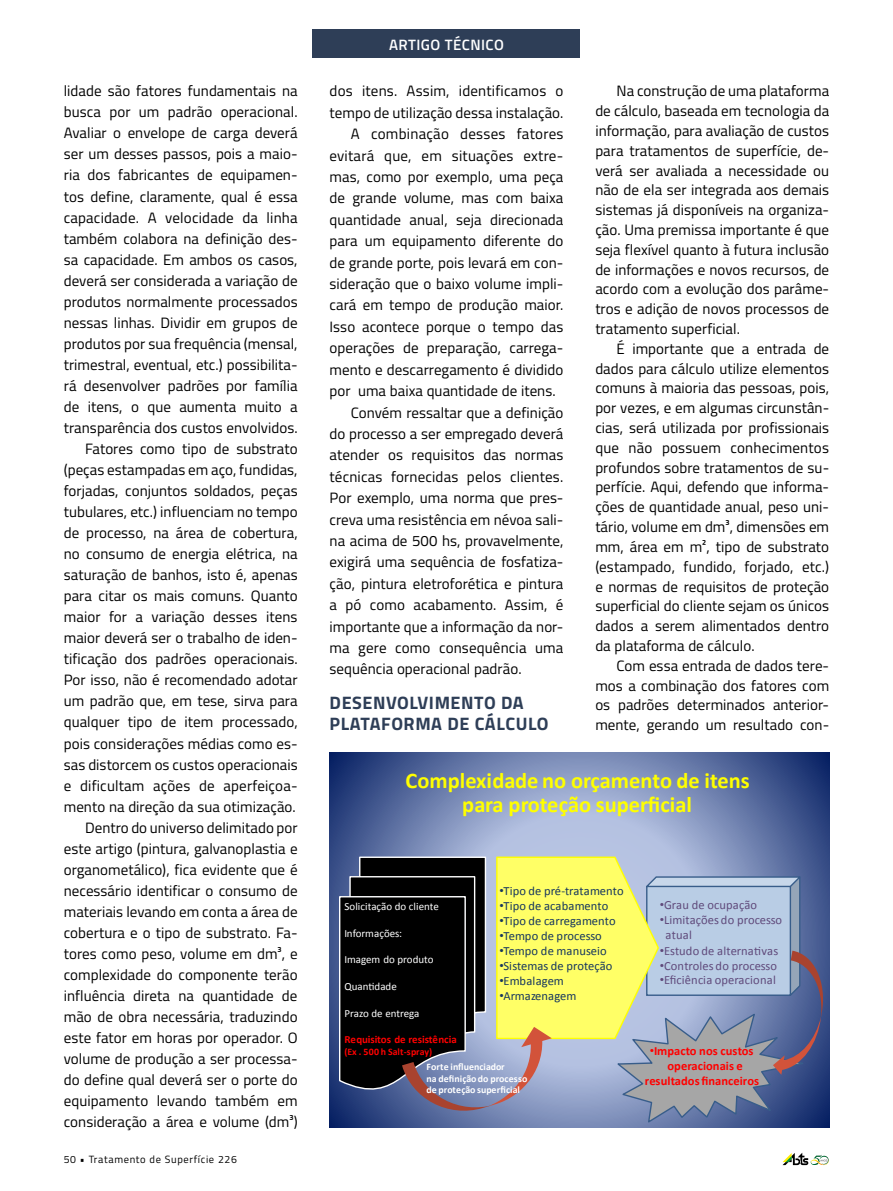
<style>
.page{position:relative;width:893px;height:1191px;background:#fff}
.page>*{position:absolute;margin:0;border:0;box-sizing:border-box;transform-origin:0 0}
.t1{font:700 22.35px/24px "Calibri";color:#ff0;text-align:center}
.t2{font:700 18px/21.5px "Titillium";letter-spacing:.03em;color:#2e3e57}
.t3{font:15px/21px "Titillium";letter-spacing:.005em;color:#000;text-align:justify}
.t4{font:600 15px "Titillium";letter-spacing:.03em;color:#fff}
.t5{font:12.45px "Calibri";color:#17375e}
.t6{font:12.45px/15.1px "Calibri";letter-spacing:.015em;color:#604a7b}
.t7{font:700 12.45px/15.1px "Calibri";letter-spacing:.005em;color:#f00;text-align:center}
.t8{font:10.95px "Calibri";color:#fff}
.t9{font:700 10.95px "Calibri";letter-spacing:-.01em;color:#f00}
.t10{font:10.5px "Titillium";letter-spacing:.06em;color:#000}
.t11{font:700 9.9px/11.7px "Calibri";color:#fff}
.t12{font:700 9.9px "Calibri";letter-spacing:.005em;color:#f00}
.s1{font-family:"Arial"}
.s2{font-family:"Arial";font-weight:400}
</style>
<div class="page">
<div style="left:313px;top:30px;width:267px;height:28px;background:#2e3e57"></div>
<svg style="left:782px;top:1152px;width:47px;height:13px"></svg>
<svg style="left:330px;top:752px;width:499px;height:375px;background:#6d7fad"></svg>
<svg style="left:338px;top:856px;width:489px;height:268px;background:#858c80"></svg>
<p class="t4" style="left:389px;top:33px;width:116px">ARTIGO TÉCNICO</p>
<p class="t3" style="left:64px;top:80px;width:235px;text-align:right">lidade são fatores fundamentais na busca por um padrão operacional.<br>Avaliar o envelope de carga deverá ser um desses passos, pois a maio&shy;ria dos fabricantes de equipamen&shy;tos define, claramente, qual é essa capacidade. A velocidade da linha também colabora na definição des&shy;sa capacidade. Em ambos os casos, deverá ser considerada a variação de produtos normalmente processados nessas linhas. Dividir em grupos de produtos por sua frequência (mensal, trimestral, eventual, etc.) possibilita&shy;rá desenvolver padrões por família de itens, o que aumenta muito a transparência dos custos envolvidos.<br>Fatores como tipo de substrato (peças estampadas em aço, fundidas, forjadas, conjuntos soldados, peças tubulares, etc.) influenciam no tempo de processo, na área de cobertura, no consumo de energia elétrica, na saturação de banhos, isto é, apenas para citar os mais comuns. Quanto maior for a variação desses itens maior deverá ser o trabalho de iden&shy;tificação dos padrões operacionais.<br>Por isso, não é recomendado adotar um padrão que, em tese, sirva para qualquer tipo de item processado, pois considerações médias como es&shy;sas distorcem os custos operacionais e dificultam ações de aperfeiçoa&shy;mento na direção da sua otimização.<br>Dentro do universo delimitado por este artigo (pintura, galvanoplastia e organometálico), fica evidente que é necessário identificar o consumo de materiais levando em conta a área de cobertura e o tipo de substrato. Fa&shy;tores como peso, volume em dm³, e complexidade do componente terão influência direta na quantidade de mão de obra necessária, traduzindo este fator em horas por operador. O volume de produção a ser processa&shy;do define qual deverá ser o porte do equipamento levando também em consideração a área e volume (dm³)</p>
<p class="t3" style="left:330px;top:80px;width:235px">dos itens. Assim, identificamos o</p>
<p class="t3" style="left:595px;top:80px;width:235px;line-height:19.8px;text-indent:21px">Na construção de uma plataforma de cálculo, baseada em tecnologia da informação, para avaliação de custos para tratamentos de superfície, de&shy;verá ser avaliada a necessidade ou não de ela ser integrada aos demais sistemas já disponíveis na organiza&shy;ção. Uma premissa importante é que seja flexível quanto à futura inclusão de informações e novos recursos, de acordo com a evolução dos parâme&shy;tros e adição de novos processos de tratamento superficial.</p>
<p class="t3" style="left:595px;top:338px;width:235px;line-height:19.8px;text-indent:21px">É importante que a entrada de dados para cálculo utilize elementos comuns à maioria das pessoas, pois, por vezes, e em algumas circunstân&shy;cias, será utilizada por profissionais que não possuem conhecimentos profundos sobre tratamentos de su&shy;perfície. Aqui, defendo que informa&shy;ções de quantidade anual, peso uni&shy;tário, volume em dm³, dimensões em mm, área em m², tipo de substrato (estampado, fundido, forjado, etc.) e normas de requisitos de proteção superficial do cliente sejam os únicos dados a serem alimentados dentro da plataforma de cálculo.</p>
<p class="t3" style="left:595px;top:655px;width:235px;line-height:19.8px;text-indent:21px">Com essa entrada de dados tere&shy;mos a combinação dos fatores com os padrões determinados anterior&shy;mente, gerando um resultado con-</p>
<p class="t3" style="left:330px;top:101px;width:235px">tempo de utilização dessa instalação.</p>
<p class="t3" style="left:351px;top:123px;width:214px">A combinação desses fatores</p>
<p class="t3" style="left:330px;top:144px;width:235px">evitará que, em situações extre-</p>
<p class="t3" style="left:330px;top:165px;width:235px">mas, como por exemplo, uma peça</p>
<p class="t3" style="left:330px;top:187px;width:235px">de grande volume, mas com baixa</p>
<p class="t3" style="left:330px;top:208px;width:235px">quantidade anual, seja direcionada</p>
<p class="t3" style="left:330px;top:230px;width:235px">para um equipamento diferente do</p>
<p class="t3" style="left:330px;top:251px;width:235px">de grande porte, pois levará em con-</p>
<p class="t3" style="left:330px;top:272px;width:235px">sideração que o baixo volume impli-</p>
<p class="t3" style="left:330px;top:294px;width:235px">cará em tempo de produção maior.</p>
<p class="t3" style="left:330px;top:315px;width:235px">Isso acontece porque o tempo das</p>
<p class="t3" style="left:330px;top:337px;width:235px">operações de preparação, carrega-</p>
<p class="t3" style="left:330px;top:358px;width:235px">mento e descarregamento é dividido</p>
<p class="t3" style="left:330px;top:379px;width:228px">por uma baixa quantidade de itens.</p>
<p class="t3" style="left:351px;top:401px;width:214px">Convém ressaltar que a definição</p>
<p class="t3" style="left:330px;top:422px;width:235px">do processo a ser empregado deverá</p>
<p class="t3" style="left:330px;top:444px;width:235px">atender os requisitos das normas</p>
<p class="t3" style="left:330px;top:465px;width:235px">técnicas fornecidas pelos clientes.</p>
<p class="t3" style="left:330px;top:486px;width:235px">Por exemplo, uma norma que pres-</p>
<p class="t3" style="left:330px;top:508px;width:235px">creva uma resistência em névoa sali-</p>
<p class="t3" style="left:330px;top:529px;width:235px">na acima de 500 hs, provavelmente,</p>
<p class="t3" style="left:330px;top:551px;width:235px">exigirá uma sequência de fosfatiza-</p>
<p class="t3" style="left:330px;top:572px;width:235px">ção, pintura eletroforética e pintura</p>
<p class="t3" style="left:330px;top:594px;width:235px">a pó como acabamento. Assim, é</p>
<p class="t3" style="left:330px;top:615px;width:235px">importante que a informação da nor-</p>
<p class="t3" style="left:330px;top:636px;width:235px">ma gere como consequência uma</p>
<p class="t3" style="left:330px;top:658px;width:194px">sequência operacional padrão.</p>
<p class="t2" style="left:330px;top:691px;width:221px">DESENVOLVIMENTO DA<br>PLATAFORMA DE CÁLCULO</p>
<h1 class="t1" style="left:405px;top:768px;width:346px">Complexidade no orçamento de itens para proteção superficial</h1>
<p class="t5" style="left:499px;top:882px;width:126px"><span class="s1">•</span>Tipo de pré-tratamento</p>
<p class="t5" style="left:499px;top:897px;width:110px"><span class="s1">•</span>Tipo de acabamento</p>
<p class="t5" style="left:499px;top:912px;width:118px"><span class="s1">•</span>Tipo de carregamento</p>
<p class="t5" style="left:499px;top:927px;width:104px"><span class="s1">•</span>Tempo de processo</p>
<p class="t5" style="left:499px;top:942px;width:109px"><span class="s1">•</span>Tempo de manuseio</p>
<p class="t5" style="left:499px;top:957px;width:115px"><span class="s1">•</span>Sistemas de proteção</p>
<p class="t5" style="left:499px;top:972px;width:66px"><span class="s1">•</span>Embalagem</p>
<p class="t5" style="left:499px;top:987px;width:79px"><span class="s1">•</span>Armazenagem</p>
<p class="t6" style="left:660px;top:897px;width:99px"><span class="s1">•</span>Grau de ocupação</p>
<p class="t6" style="left:666px;top:912px;width:118px;text-indent:-6px"><span class="s1">•</span>Limitações do processo atual</p>
<p class="t6" style="left:660px;top:942px;width:120px"><span class="s1">•</span>Estudo de alternativas</p>
<p class="t6" style="left:660px;top:957px;width:119px"><span class="s1">•</span>Controles do processo</p>
<p class="t6" style="left:660px;top:972px;width:117px"><span class="s1">•</span>Eficiência operacional</p>
<p class="t8" style="left:344px;top:898px;width:96px">Solicitação do cliente</p>
<p class="t8" style="left:344px;top:925px;width:59px">Informações:</p>
<p class="t8" style="left:344px;top:952px;width:91px">Imagem do produto</p>
<p class="t8" style="left:344px;top:979px;width:54px">Quantidade</p>
<p class="t8" style="left:344px;top:1005px;width:77px">Prazo de entrega</p>
<p class="t9" style="left:344px;top:1032px;width:114px">Requisitos de resistência</p>
<p class="t12" style="left:344px;top:1045px;width:89px">(Ex . 500 h Salt-spray)</p>
<p class="t11" style="left:426px;top:1060px;width:103px">Forte influenciador<br>na definição do processo de proteção superficial</p>
<p class="t7" style="left:645px;top:1043px;width:116px"><span class="s2">•</span>Impacto nos custos operacionais e resultados financeiros</p>
<p class="t10" style="left:64px;top:1151px;width:175px">50 • Tratamento de Superfície 226</p>
</div>
